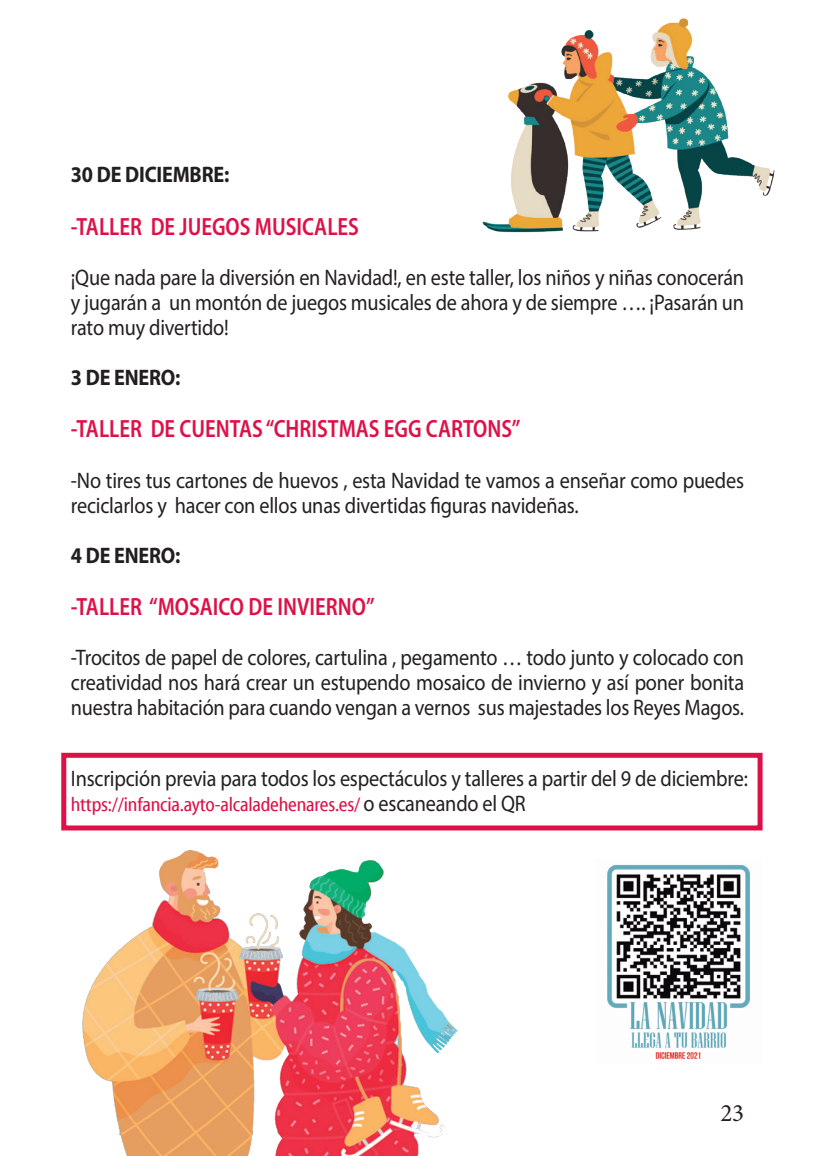
<style>
.page{position:relative;width:815px;height:1156px;background:#fff}
.page>*{position:absolute;margin:0;border:0;box-sizing:border-box;transform-origin:0 0}
.TÍTULOS{font:600 semi-condensed 25px "Myriad Pro";color:#dd1147;scale:.9 1}
.t1{font:25px "Minion Pro";color:#231f20}
.CUERPO_NORMAL{font:22.5px/25px "Myriad Pro";letter-spacing:-.01em;color:#231f20;text-align:justify;scale:.9 1}
.CUERPO_NORMAL-2{font:700 22.5px "Myriad Pro";letter-spacing:-.01em;color:#231f20;scale:.9 1}
.CUERPO_NORMAL-3{font:20px "Myriad Cn Web";letter-spacing:-.01em;color:#dd1147}
.s1{font-family:"Myriad Pro";font-size:22.5px;color:#231f20}
</style>
<div class="page">
<img style="left:62px;top:830px;width:421px;height:325px">
<img style="left:482px;top:18px;width:293px;height:215px">
<img style="left:607px;top:865px;width:143px;height:195px">
<div style="left:61px;top:752px;width:702px;height:78px;border:5px solid #dd1147"></div>
<p class="CUERPO_NORMAL-2" style="left:71px;top:160px;width:178px">30 DE DICIEMBRE:</p>
<p class="TÍTULOS" style="left:71px;top:211px;width:322px">-TALLER DE JUEGOS MUSICALES</p>
<p class="CUERPO_NORMAL" style="left:71px;top:264px;width:750px">¡Que nada pare la diversión en Navidad!, en este taller, los niños y niñas conocerán y jugarán a un montón de juegos musicales de ahora y de siempre …. ¡Pasarán un rato muy divertido!</p>
<p class="CUERPO_NORMAL-2" style="left:71px;top:362px;width:123px">3 DE ENERO:</p>
<p class="TÍTULOS" style="left:71px;top:413px;width:501px">-TALLER DE CUENTAS “CHRISTMAS EGG CARTONS”</p>
<p class="CUERPO_NORMAL" style="left:71px;top:467px;width:750px">-No tires tus cartones de huevos , esta Navidad te vamos a enseñar como puedes reciclarlos y hacer con ellos unas divertidas figuras navideñas.</p>
<p class="CUERPO_NORMAL-2" style="left:71px;top:540px;width:123px">4 DE ENERO:</p>
<p class="TÍTULOS" style="left:71px;top:591px;width:339px">-TALLER “MOSAICO DE INVIERNO”</p>
<p class="CUERPO_NORMAL" style="left:71px;top:644px;width:750px">-Trocitos de papel de colores, cartulina , pegamento … todo junto y colocado con creatividad nos hará crear un estupendo mosaico de invierno y así poner bonita nuestra habitación para cuando vengan a vernos sus majestades los Reyes Magos.</p>
<p class="CUERPO_NORMAL" style="left:71px;top:765px;width:754px">Inscripción previa para todos los espectáculos y talleres a partir del 9 de diciembre:</p>
<p class="CUERPO_NORMAL-3" style="left:71px;top:793px;width:456px">https://infancia.ayto-alcaladehenares.es/ <span class="s1">o escaneando el QR</span></p>
<p class="t1" style="left:721px;top:1095px;width:25px">23</p>
</div>
